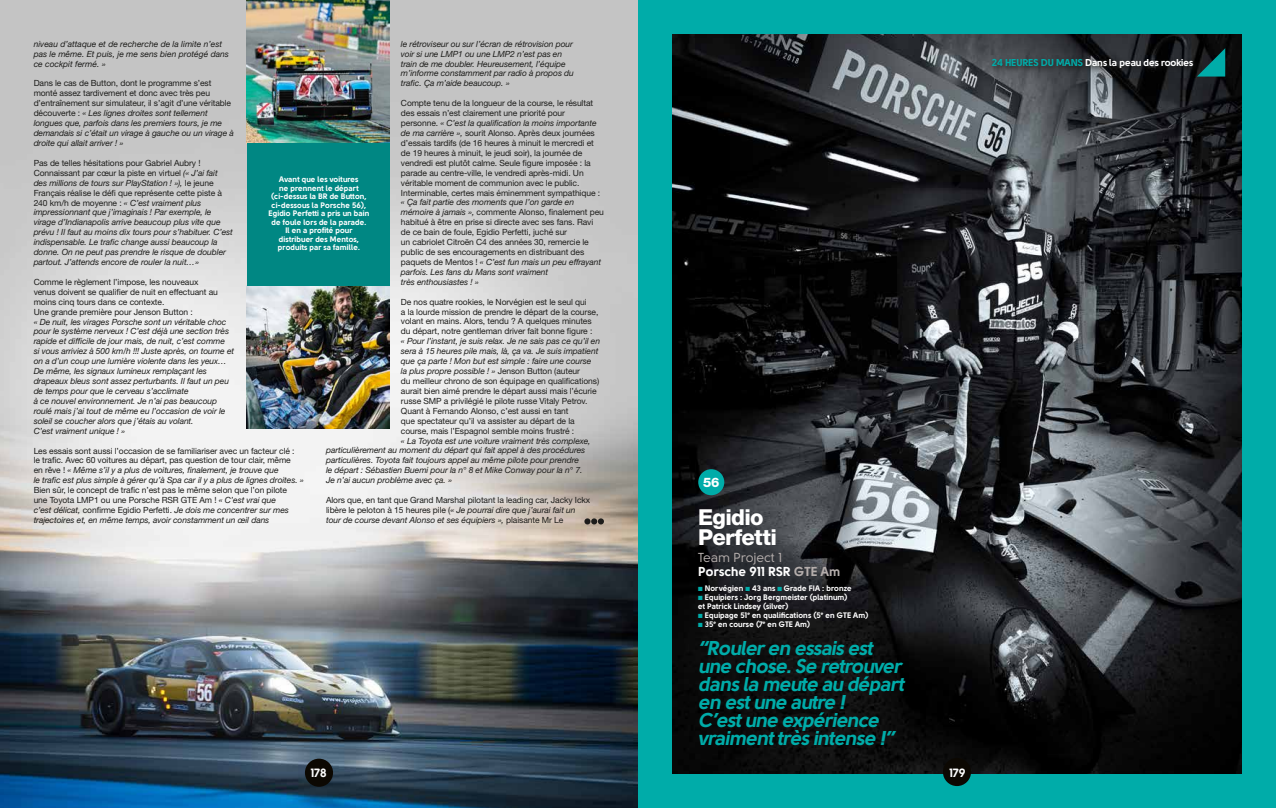
<style>
.page{position:relative;width:1276px;height:808px;background:#fff}
.page>*{position:absolute;margin:0;border:0;box-sizing:border-box;transform-origin:0 0}
.t1{font:800 22px/20px "Helvetica Neue LT Std";color:#fff}
.t2{font:italic 700 20px/18px "Solomon Sans";letter-spacing:-.26em;color:#00aca9}
.t3{font:800 13.1px "Helvetica Neue LT Std";color:#fff}
.t4{font:700 13px/14px "Solomon Sans";letter-spacing:-.01em;color:#fff}
.t5{font:700 12px "Solomon Sans";letter-spacing:-.01em;color:#fff}
.t6{font:700 10px "Solomon Sans";letter-spacing:-.03em;color:#fff}
.t7{font:8.5px/9.9px "Helvetica Neue LT Std";letter-spacing:-.01em;color:#1d1d1b}
.t8{font:italic 8.5px/9.9px "Helvetica Neue LT Std";letter-spacing:-.01em;color:#1d1d1b}
.t9{font:700 8px/8.5px "Solomon Sans";letter-spacing:-.01em;color:#fff}
.s1{font-style:italic}
.s2{font-style:normal}
.s3{font-weight:400;color:#b5aeac}
.s4{color:#b5aeac}
.s5{color:#00aca9}
</style>
<div class="page">
<div style="left:638px;top:0;width:638px;height:808px;background:#00aca9"></div>
<img style="left:672px;top:34px;width:570px;height:740px">
<img style="left:0;top:0;width:638px;height:808px">
<div style="left:698px;top:469px;width:26px;height:26px;background:#00aca9;border-radius:50%"></div>
<img style="left:247px;top:0;width:143px;height:143px">
<img style="left:247px;top:286px;width:143px;height:143px">
<div style="left:247px;top:143px;width:143px;height:143px;background:#008783"></div>
<svg style="left:584px;top:518px;width:20px;height:6px"></svg>
<svg style="left:1197px;top:48px;width:28px;height:29px"></svg>
<svg style="left:989px;top:55px;width:211px;height:20px;background:#2f3134"></svg>
<div style="left:943px;top:758px;width:28px;height:28px;background:#0c0802;border-radius:50%"></div>
<div style="left:305px;top:759px;width:28px;height:28px;background:#0c0802;border-radius:50%"></div>
<p class="t8" style="left:401px;top:39px;width:174px">le rétroviseur ou sur l’écran de rétrovision pour voir si une LMP1 ou une LMP2 n’est pas en train de me doubler. Heureusement, l’équipe m’informe constamment par radio à propos du trafic. Ça m’aide beaucoup. »</p>
<p class="t7" style="left:401px;top:98px;width:201px">Compte tenu de la longueur de la course, le résultat des essais n’est clairement une priorité pour personne. <span class="s1">« C’est la qualification la moins importante de ma carrière »,</span> sourit Alonso. Après deux journées d’essais tardifs (de 16 heures à minuit le mercredi et de 19 heures à minuit, le jeudi soir), la journée de vendredi est plutôt calme. Seule figure imposée : la parade au centre-ville, le vendredi après-midi. Un véritable moment de communion avec le public.<br>Interminable, certes mais éminemment sympathique :</p>
<p class="t7" style="left:401px;top:197px;width:204px"><span class="s1">« Ça fait partie des moments que l’on garde en mémoire à jamais »,</span> commente Alonso, finalement peu habitué à être en prise si directe avec ses fans. Ravi de ce bain de foule, Egidio Perfetti, juché sur<br>un cabriolet Citroën C4 des années 30, remercie le public de ses encouragements en distribuant des paquets de Mentos ! <span class="s1">« C’est fun mais un peu effrayant parfois. Les fans du Mans sont vraiment<br>très enthousiastes ! »</span></p>
<p class="t7" style="left:401px;top:297px;width:199px">De nos quatre rookies, le Norvégien est le seul qui<br>a la lourde mission de prendre le départ de la course, volant en mains. Alors, tendu ? A quelques minutes du départ, notre gentleman driver fait bonne figure :</p>
<p class="t7" style="left:401px;top:336px;width:201px"><span class="s1">« Pour l’instant, je suis relax. Je ne sais pas ce qu’il en sera à 15 heures pile mais, là, ça va. Je suis impatient que ça parte ! Mon but est simple : faire une course<br>la plus propre possible ! »</span> Jenson Button (auteur<br>du meilleur chrono de son équipage en qualifications) aurait bien aimé prendre le départ aussi mais l’écurie russe SMP a privilégié le pilote russe Vitaly Petrov.<br>Quant à Fernando Alonso, c’est aussi en tant<br>que spectateur qu’il va assister au départ de la course, mais l’Espagnol semble moins frustré :</p>
<p class="t8" style="left:326px;top:435px;width:266px;text-indent:75px">« La Toyota est une voiture vraiment très complexe, particulièrement au moment du départ qui fait appel à des procédures particulières. Toyota fait toujours appel au même pilote pour prendre<br>le départ : Sébastien Buemi pour la n° 8 et Mike Conway pour la n° 7.<br>Je n’ai aucun problème avec ça. »</p>
<p class="t7" style="left:326px;top:495px;width:266px">Alors que, en tant que Grand Marshal pilotant la leading car, Jacky Ickx libère le peloton à 15 heures pile (<span class="s1">« Je pourrai dire que j’aurai fait un tour de course devant Alonso et ses équipiers »,</span> plaisante Mr Le</p>
<p class="t8" style="left:34px;top:39px;width:197px">niveau d’attaque et de recherche de la limite n’est pas le même. Et puis, je me sens bien protégé dans ce cockpit fermé. »</p>
<p class="t8" style="left:34px;top:78px;width:202px"><span class="s2">Dans le cas de Button, dont le programme s’est monté assez tardivement et donc avec très peu d’entraînement sur simulateur, il s’agit d’une véritable découverte :</span> « Les lignes droites sont tellement longues que, parfois dans les premiers tours, je me demandais si c’était un virage à gauche ou un virage à droite qui allait arriver ! »</p>
<p class="t8" style="left:34px;top:158px;width:201px"><span class="s2">Pas de telles hésitations pour Gabriel Aubry !<br>Connaissant par cœur la piste en virtuel</span> (« J’ai fait des millions de tours sur PlayStation ! »), <span class="s2">le jeune Français réalise le défi que représente cette piste à 240 km/h de moyenne :</span> « C’est vraiment plus impressionnant que j’imaginais ! Par exemple, le virage d’Indianapolis arrive beaucoup plus vite que prévu ! Il faut au moins dix tours pour s’habituer. C’est indispensable. Le trafic change aussi beaucoup la donne. On ne peut pas prendre le risque de doubler partout. J’attends encore de rouler la nuit…»</p>
<p class="t7" style="left:34px;top:277px;width:186px">Comme le règlement l’impose, les nouveaux venus doivent se qualifier de nuit en effectuant au moins cinq tours dans ce contexte.<br>Une grande première pour Jenson Button :</p>
<p class="t8" style="left:34px;top:316px;width:202px">« De nuit, les virages Porsche sont un véritable choc pour le système nerveux ! C’est déjà une section très rapide et difficile de jour mais, de nuit, c’est comme<br>si vous arriviez à 500 km/h !!! Juste après, on tourne et on a d’un coup une lumière violente dans les yeux… De même, les signaux lumineux remplaçant les drapeaux bleus sont assez perturbants. Il faut un peu de temps pour que le cerveau s’acclimate<br>à ce nouvel environnement. Je n’ai pas beaucoup roulé mais j’ai tout de même eu l’occasion de voir le soleil se coucher alors que j’étais au volant.<br>C’est vraiment unique ! »</p>
<p class="t7" style="left:34px;top:445px;width:272px">Les essais sont aussi l’occasion de se familiariser avec un facteur clé :<br>le trafic. Avec 60 voitures au départ, pas question de tour clair, même<br>en rêve ! <span class="s1">« Même s’il y a plus de voitures, finalement, je trouve que<br>le trafic est plus simple à gérer qu’à Spa car il y a plus de lignes droites. »</span></p>
<p class="t7" style="left:34px;top:485px;width:257px">Bien sûr, le concept de trafic n’est pas le même selon que l’on pilote une Toyota LMP1 ou une Porsche RSR GTE Am ! <span class="s1">« C’est vrai que c’est délicat,</span> confirme Egidio Perfetti. <span class="s1">Je dois me concentrer sur mes trajectoires et, en même temps, avoir constamment un œil dans</span></p>
<p class="t9" style="left:268px;top:175px;width:103px;text-align:center">Avant que les voitures<br>ne prennent le départ (ci-dessus la BR de Button, ci-dessous la Porsche 56),<br>Egidio Perfetti a pris un bain de foule lors de la parade.<br>Il en a profité pour distribuer des Mentos, produits par sa famille.</p>
<h3 class="t3" style="left:703px;top:474px;width:18px">56</h3>
<h1 class="t1" style="left:698px;top:507px;width:80px">Egidio<br>Perfetti</h1>
<h3 class="t4" style="left:698px;top:550px;width:144px"><span class="s3">Team Project 1<br></span>Porsche 911 RSR <span class="s4">GTE Am</span></h3>
<p class="t9" style="left:698px;top:584px;width:155px"><span class="s5">■</span> Norvégien <span class="s5">■</span> 43 ans <span class="s5">■</span> Grade FIA : bronze</p>
<p class="t9" style="left:698px;top:592px;width:151px;line-height:9px"><span class="s5">■</span> Equipiers : Jorg Bergmeister (platinum) et Patrick Lindsey (silver)</p>
<p class="t9" style="left:698px;top:611px;width:172px"><span class="s5">■</span> Equipage 51<sup>e</sup> en qualifications (5<sup>e</sup> en GTE Am)</p>
<p class="t9" style="left:698px;top:620px;width:114px"><span class="s5">■</span> 35<sup>e</sup> en course (7<sup>e</sup> en GTE Am)</p>
<h2 class="t2" style="left:698px;top:639px;width:212px">‘‘Rouleren essaisest une chose.Se retrouver dansla meute au départ en estune autre !<br>C’estune expérience vraimenttrèsintense !’’</h2>
<h3 class="t5" style="left:311px;top:765px;width:18px">178</h3>
<h3 class="t5" style="left:949px;top:765px;width:18px">179</h3>
<p class="t6" style="left:992px;top:57px;width:203px"><span class="s5">24 Heures du Mans</span> Dans la peau des rookies</p>
</div>
